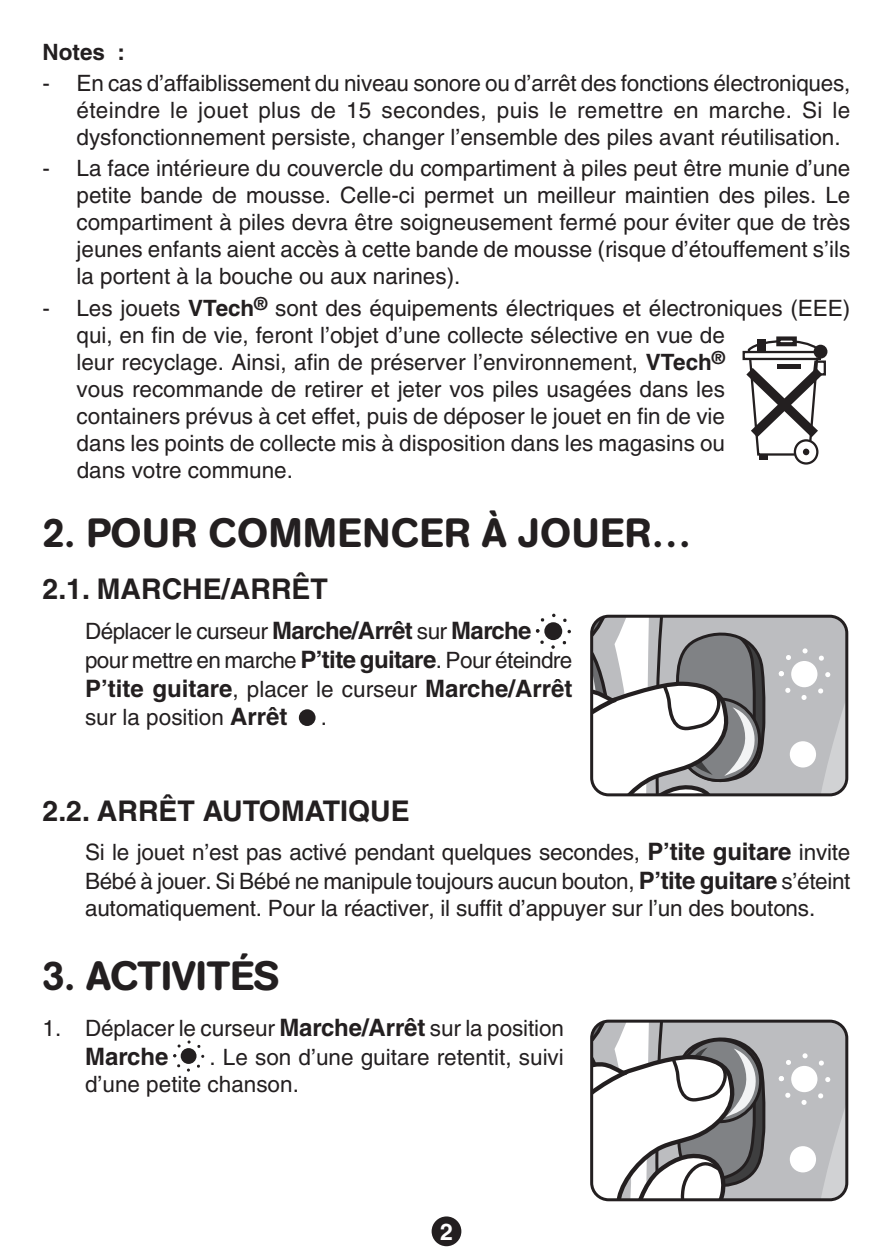
<style>
.page{position:relative;width:893px;height:1259px;background:#fff}
.page>*{position:absolute;margin:0;border:0;box-sizing:border-box;transform-origin:0 0}
.t1{font:500 40.5px "AG Book Rounded";letter-spacing:.02em;color:#231f20}
.t2{font:500 40.5px "AG Book Rounded";color:#231f20}
.t3{font:700 28.5px "Helvetica";color:#231f20}
.t4{font:700 24px "Helvetica";color:#231f20}
.t5{font:700 23.1px "Helvetica";color:#fff}
.t6{font:22.5px/27px "Helvetica";color:#231f20;text-align:justify}
.t7{font:22.5px/28.8px "Helvetica";letter-spacing:-.025em;color:#231f20}
.t8{font:700 22.5px "Helvetica";color:#231f20}
.s1{font-weight:700}
.s2{font-weight:700;font-size:24px}
.s3{font-weight:400;font-size:22.5px}
</style>
<div class="page">
<div style="left:544px;top:622px;width:18px;height:18px;background:#231f20;border-radius:50%"></div>
<svg style="left:540px;top:640px;width:4px;height:4px"></svg>
<svg style="left:551px;top:645px;width:4px;height:4px"></svg>
<svg style="left:567px;top:630px;width:4px;height:3px"></svg>
<svg style="left:563px;top:618px;width:4px;height:4px"></svg>
<svg style="left:541px;top:618px;width:3px;height:4px"></svg>
<div style="left:299px;top:709px;width:17px;height:17px;background:#231f20;border-radius:50%"></div>
<div style="left:181px;top:1048px;width:16px;height:16px;background:#231f20;border-radius:50%"></div>
<svg style="left:197px;top:1064px;width:3px;height:4px"></svg>
<svg style="left:197px;top:1044px;width:4px;height:4px"></svg>
<div style="left:776px;top:336px;width:21px;height:10px;border:4px solid #231f20"></div>
<div style="left:794px;top:439px;width:24px;height:25px;border:2px solid #231f20;border-radius:50%"></div>
<svg style="left:742px;top:339px;width:86px;height:121px"></svg>
<svg style="left:768px;top:616px;width:79px;height:179px;fill:#bcbdc0"></svg>
<div style="left:791px;top:661px;width:27px;height:26px;background:#fff;border-radius:50%"></div>
<svg style="left:785px;top:687px;width:6px;height:6px"></svg>
<svg style="left:801px;top:695px;width:6px;height:5px"></svg>
<svg style="left:818px;top:688px;width:5px;height:6px"></svg>
<svg style="left:825px;top:672px;width:5px;height:5px"></svg>
<svg style="left:818px;top:655px;width:6px;height:6px"></svg>
<svg style="left:802px;top:648px;width:6px;height:5px"></svg>
<svg style="left:786px;top:655px;width:5px;height:5px"></svg>
<svg style="left:779px;top:671px;width:5px;height:5px"></svg>
<div style="left:790px;top:741px;width:26px;height:26px;background:#fff;border-radius:50%"></div>
<svg style="left:594px;top:619px;width:174px;height:176px"></svg>
<div style="left:590px;top:615px;width:258px;height:181px;border:3px solid #231f20;border-radius:17px"></div>
<svg style="left:768px;top:1023px;width:79px;height:175px;fill:#bcbdc0"></svg>
<div style="left:791px;top:1065px;width:27px;height:27px;background:#fff;border-radius:50%"></div>
<svg style="left:785px;top:1092px;width:6px;height:6px"></svg>
<svg style="left:801px;top:1099px;width:6px;height:6px"></svg>
<svg style="left:818px;top:1093px;width:5px;height:5px"></svg>
<svg style="left:825px;top:1077px;width:5px;height:5px"></svg>
<svg style="left:818px;top:1060px;width:6px;height:6px"></svg>
<svg style="left:802px;top:1053px;width:6px;height:5px"></svg>
<svg style="left:786px;top:1059px;width:5px;height:6px"></svg>
<svg style="left:779px;top:1076px;width:5px;height:5px"></svg>
<div style="left:790px;top:1146px;width:26px;height:26px;background:#fff;border-radius:50%"></div>
<svg style="left:594px;top:1023px;width:174px;height:174px"></svg>
<div style="left:590px;top:1019px;width:258px;height:182px;border:3px solid #231f20;border-radius:17px"></div>
<div style="left:432px;top:1217px;width:28px;height:28px;background:#231f20;border-radius:50%"></div>
<div style="left:432px;top:1216px;width:29px;height:30px;border:2px solid #231f20;border-radius:50%"></div>
<p class="t8" style="left:43px;top:38px;width:84px">Notes :</p>
<p class="t6" style="left:77px;top:70px;width:775px;text-indent:-34px">- En cas d’affaiblissement du niveau sonore ou d’arrêt des fonctions électroniques, éteindre le jouet plus de 15 secondes, puis le remettre en marche. Si le dysfonctionnement persiste, changer l’ensemble des piles avant réutilisation.</p>
<p class="t6" style="left:76px;top:155px;width:775px;text-indent:-34px">- La face intérieure du couvercle du compartiment à piles peut être munie d’une petite bande de mousse. Celle-ci permet un meilleur maintien des piles. Le compartiment à piles devra être soigneusement fermé pour éviter que de très jeunes enfants aient accès à cette bande de mousse (risque d’étouffement s’ils la portent à la bouche ou aux narines).</p>
<p class="t6" style="left:76px;top:294px;width:775px;text-align:left;text-indent:-34px">- Les jouets <span class="s1">VTech</span><sup>®</sup> sont des équipements électriques et électroniques (EEE) qui, en fin de vie, feront l’objet d’une collecte sélective en vue de<br>leur recyclage. Ainsi, afin de préserver l’environnement, <span class="s1">VTech</span><sup>®<br></sup>vous recommande de retirer et jeter vos piles usagées dans les<br>containers prévus à cet effet, puis de déposer le jouet en fin de vie<br>dans les points de collecte mis à disposition dans les magasins ou<br>dans votre commune.</p>
<h1 class="t1" style="left:43px;top:510px;width:651px">2. POUR COMMENCER À JOUER…</h1>
<p class="t3" style="left:43px;top:571px;width:287px">2.1. MARCHE/ARRÊT</p>
<p class="t7" style="left:85px;top:617px;width:489px">Déplacer le curseur <span class="s2">Marche/Arrêt</span> sur <span class="s2">Marche </span>pour mettre en marche <span class="s2">P’tite guitare</span>. Pour éteindre</p>
<p class="t4" style="left:85px;top:673px;width:489px">P’tite guitare<span class="s3">, placer le curseur</span> Marche/Arrêt</p>
<p class="t6" style="left:85px;top:704px;width:204px">sur la position <span class="s2">Arrêt</span></p>
<p class="t6" style="left:321px;top:704px;width:8px">.</p>
<p class="t3" style="left:43px;top:793px;width:369px">2.2. ARRÊT AUTOMATIQUE</p>
<p class="t6" style="left:85px;top:838px;width:767px;line-height:27.9px">Si le jouet n’est pas activé pendant quelques secondes, <span class="s2">P’tite guitare</span> invite Bébé à jouer. Si Bébé ne manipule toujours aucun bouton, <span class="s2">P’tite guitare</span> s’éteint automatiquement. Pour la réactiver, il suffit d’appuyer sur l’un des boutons.</p>
<h1 class="t2" style="left:43px;top:952px;width:238px">3. ACTIVITÉS</h1>
<p class="t6" style="left:43px;top:1014px;width:523px">1. Déplacer le curseur <span class="s2">Marche/Arrêt</span> sur la position</p>
<p class="t4" style="left:85px;top:1041px;width:85px">Marche</p>
<p class="t6" style="left:85px;top:1043px;width:480px;text-indent:125px">. Le son d’une guitare retentit, suivi d’une petite chanson.</p>
<p class="t5" style="left:440px;top:1218px;width:14px">2</p>
</div>
